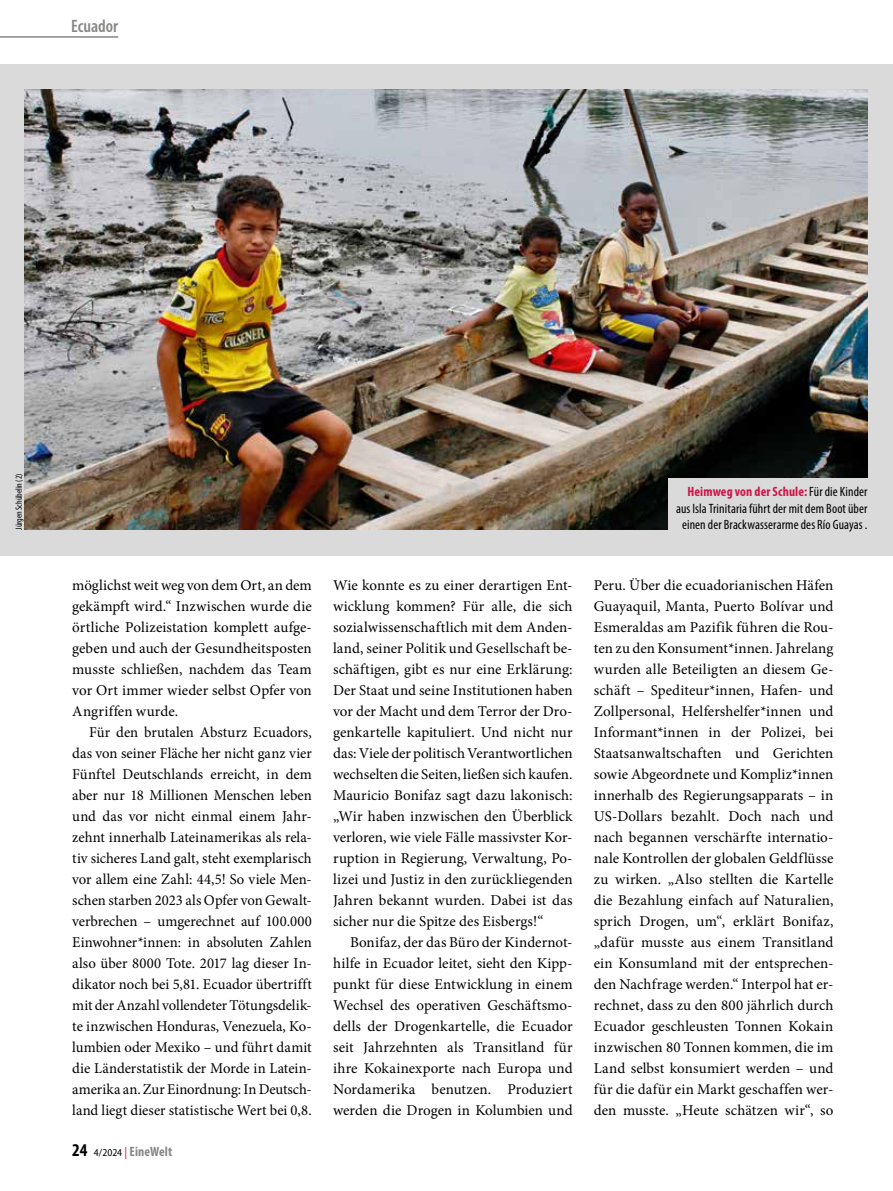
<style>
.page{position:relative;width:893px;height:1191px;background:#fff}
.page>*{position:absolute;margin:0;border:0;box-sizing:border-box;transform-origin:0 0}
.t1{font:600 condensed 18px "Myriad Pro";color:#878786}
.t2{font:15px/21px "Minion Pro";color:#000;text-align:justify}
.t3{font:condensed 13.5px/16.5px "Myriad Pro";letter-spacing:.01em;color:#000;text-align:right}
.t4{font:700 condensed 13.5px "Myriad Pro";letter-spacing:.01em;color:#878786}
.t5{font:condensed 9px "Myriad Pro";color:#000}
.s1{font-size:18px;color:#000}
.s2{font-weight:400;font-stretch:semi-condensed;font-size:10.5px;color:#000}
.s3{font-weight:400;font-stretch:semi-condensed;font-size:12px;color:#cf1447}
.s4{font-weight:700;color:#cf1447}
</style>
<div class="page">
<div style="left:0;top:64px;width:893px;height:491px;background:#dadada"></div>
<img style="left:25px;top:89px;width:842px;height:441px">
<div style="left:668px;top:478px;width:211px;height:62px;background:#dadada"></div>
<hr style="left:0;top:36px;width:118px;height:2px;background:#878786">
<p class="t1" style="left:71px;top:15px;width:49px">Ecuador</p>
<p class="t5" style="left:13px;top:530px;width:58px;rotate:-90deg">Jürgen Schübelin (2)</p>
<p class="t2" style="left:72px;top:574px;width:241px">möglichst weit weg von dem Ort, an dem gekämpft wird.“ Inzwischen wurde die örtliche Polizeistation komplett aufge&shy;geben und auch der Gesundheitsposten musste schließen, nachdem das Team vor Ort immer wieder selbst Opfer von Angriffen wurde.</p>
<p class="t2" style="left:72px;top:721px;width:241px;text-indent:17px">Für den brutalen Absturz Ecuadors, das von seiner Fläche her nicht ganz vier Fünftel Deutschlands erreicht, in dem aber nur 18 Millionen Menschen leben und das vor nicht einmal einem Jahr&shy;zehnt innerhalb Lateinamerikas als rela&shy;tiv sicheres Land galt, steht exemplarisch vor allem eine Zahl: 44,5! So viele Men&shy;schen starben 2023 als Opfer von Gewalt&shy;verbrechen – umgerechnet auf 100.000<br>Einwohner*innen: in absoluten Zahlen also über 8000 Tote. 2017 lag dieser In&shy;dikator noch bei 5,81. Ecuador übertrifft mit der Anzahl vollendeter Tötungsdelik&shy;te inzwischen Honduras, Venezuela, Ko&shy;lumbien oder Mexiko – und führt damit die Länderstatistik der Morde in Latein&shy;amerika an. Zur Einordnung: In Deutsch&shy;land liegt dieser statistische Wert bei 0,8.</p>
<p class="t4" style="left:72px;top:1143px;width:102px"><span class="s1">24</span> <span class="s2">4/2024</span> <span class="s3">|</span> EineWelt</p>
<p class="t2" style="left:333px;top:574px;width:241px">Wie konnte es zu einer derartigen Ent&shy;wicklung kommen? Für alle, die sich sozialwissenschaftlich mit dem Anden&shy;land, seiner Politik und Gesellschaft be&shy;schäftigen, gibt es nur eine Erklärung:<br>Der Staat und seine Institutionen haben vor der Macht und dem Terror der Dro&shy;genkartelle kapituliert. Und nicht nur das: Viele der politisch Verantwortlichen wechselten die Seiten, ließen sich kaufen.<br>Mauricio Bonifaz sagt dazu lakonisch: „Wir haben inzwischen den Überblick verloren, wie viele Fälle massivster Kor&shy;ruption in Regierung, Verwaltung, Po&shy;lizei und Justiz in den zurückliegenden Jahren bekannt wurden. Dabei ist das sicher nur die Spitze des Eisbergs!“</p>
<p class="t2" style="left:333px;top:931px;width:241px;text-indent:17px">Bonifaz, der das Büro der Kindernot&shy;hilfe in Ecuador leitet, sieht den Kipp&shy;punkt für diese Entwicklung in einem Wechsel des operativen Geschäftsmo&shy;dells der Drogenkartelle, die Ecuador seit Jahrzehnten als Transitland für ihre Kokainexporte nach Europa und Nordamerika benutzen. Produziert werden die Drogen in Kolumbien und</p>
<p class="t3" style="left:676px;top:483px;width:193px"><span class="s4">Heimweg von der Schule:</span> Für die Kinder aus Isla Trinitaria führt der mit dem Boot über</p>
<p class="t3" style="left:682px;top:516px;width:187px">einen der Brackwasserarme des Río Guayas .</p>
<p class="t2" style="left:594px;top:574px;width:241px">Peru. Über die ecuadorianischen Häfen Guayaquil, Manta, Puerto Bolívar und Esmeraldas am Pazifik führen die Rou&shy;ten zu den Konsument*innen. Jahrelang wurden alle Beteiligten an diesem Ge&shy;schäft – Spediteur*innen, Hafen- und Zollpersonal, Helfershelfer*innen und Informant*innen in der Polizei, bei Staatsanwaltschaften und Gerichten sowie Abgeordnete und Kompliz*innen innerhalb des Regierungsapparats – in US-Dollars bezahlt. Doch nach und nach begannen verschärfte internatio&shy;nale Kontrollen der globalen Geldflüsse zu wirken. „Also stellten die Kartelle die Bezahlung einfach auf Naturalien, sprich Drogen, um“, erklärt Bonifaz, „dafür musste aus einem Transitland ein Konsumland mit der entsprechen&shy;den Nachfrage werden.“ Interpol hat er&shy;rechnet, dass zu den 800 jährlich durch Ecuador geschleusten Tonnen Kokain inzwischen 80 Tonnen kommen, die im Land selbst konsumiert werden – und für die dafür ein Markt geschaffen wer&shy;den musste. „Heute schätzen wir“, so</p>
</div>
